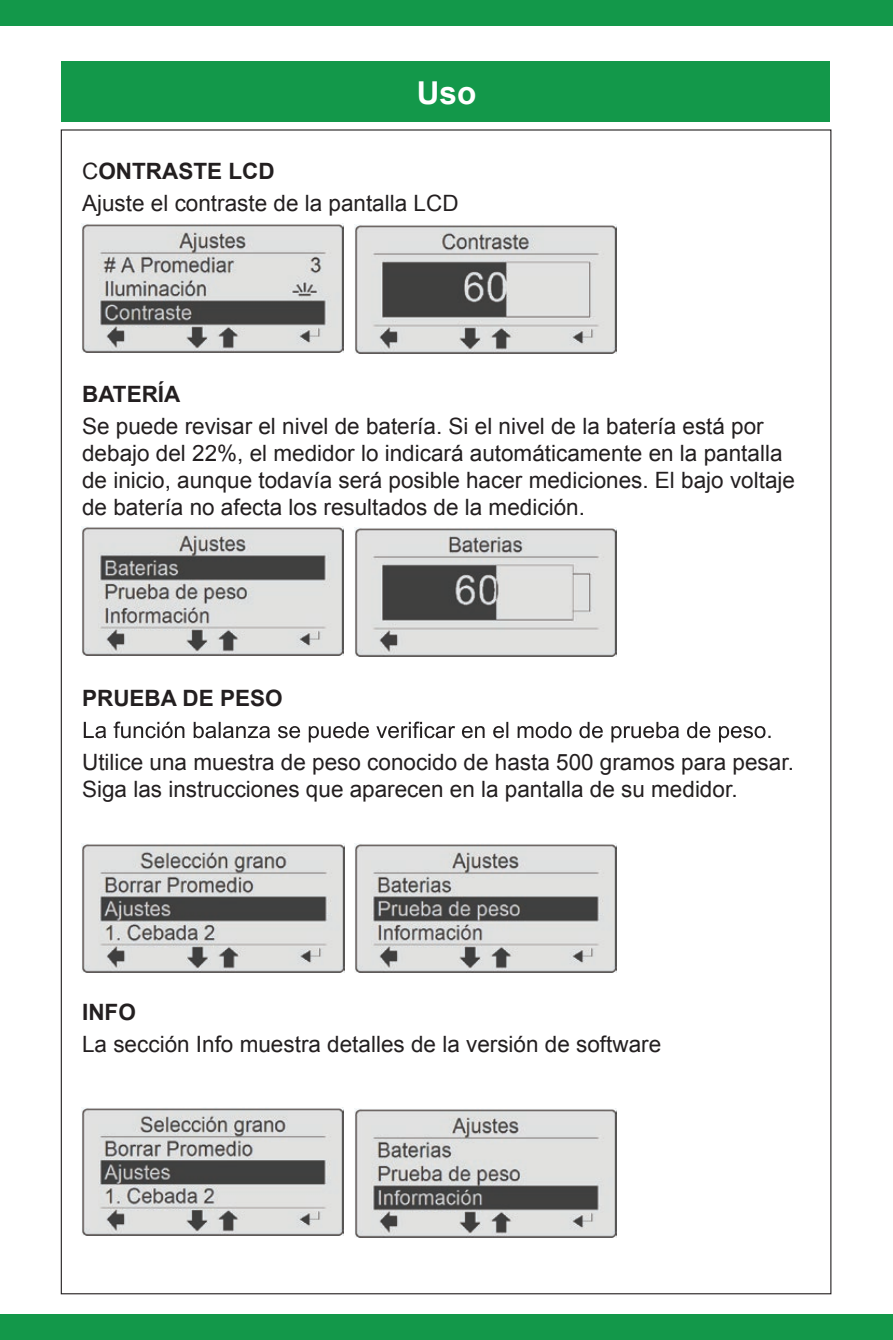
<style>
.page{position:relative;width:893px;height:1340px;background:#fff}
.page>*{position:absolute;margin:0;border:0;box-sizing:border-box;transform-origin:0 0}
.t1{font:700 31.5px "Arial";color:#fff}
.t2{font:22.5px/27px "Arial";color:#231f20}
.t3{font:700 22.5px "Arial";color:#231f20}
.s1{font-weight:700}
</style>
<div class="page">
<svg style="left:84px;top:721px;width:687px;height:21px"></svg>
<img style="left:354px;top:225px;width:263px;height:128px">
<img style="left:81px;top:224px;width:263px;height:128px">
<img style="left:354px;top:528px;width:263px;height:128px">
<img style="left:81px;top:526px;width:263px;height:129px">
<img style="left:354px;top:844px;width:263px;height:128px">
<img style="left:354px;top:1108px;width:263px;height:129px">
<img style="left:81px;top:1107px;width:263px;height:128px">
<img style="left:82px;top:844px;width:262px;height:128px">
<div style="left:61px;top:61px;width:769px;height:60px;background:#13984a"></div>
<div style="left:0;top:1314px;width:893px;height:25px;background:#13984a"></div>
<div style="left:0;top:0;width:893px;height:26px;background:#13984a"></div>
<h1 class="t1" style="left:417px;top:72px;width:61px">Uso</h1>
<p class="t2" style="left:82px;top:155px;width:378px;line-height:31.9px">C<span class="s1">ONTRASTE LCD<br></span>Ajuste el contraste de la pantalla LCD</p>
<p class="t3" style="left:82px;top:379px;width:100px">BATERÍA</p>
<p class="t2" style="left:82px;top:412px;width:714px">Se puede revisar el nivel de batería. Si el nivel de la batería está por debajo del 22%, el medidor lo indicará automáticamente en la pantalla de inicio, aunque todavía será posible hacer mediciones. El bajo voltaje de batería no afecta los resultados de la medición.</p>
<p class="t3" style="left:82px;top:683px;width:202px">PRUEBA DE PESO</p>
<p class="t2" style="left:82px;top:748px;width:713px">Utilice una muestra de peso conocido de hasta 500 gramos para pesar.<br>Siga las instrucciones que aparecen en la pantalla de su medidor.</p>
<p class="t3" style="left:82px;top:997px;width:55px">INFO</p>
<p class="t2" style="left:82px;top:1030px;width:581px">La sección Info muestra detalles de la versión de software</p>
</div>
